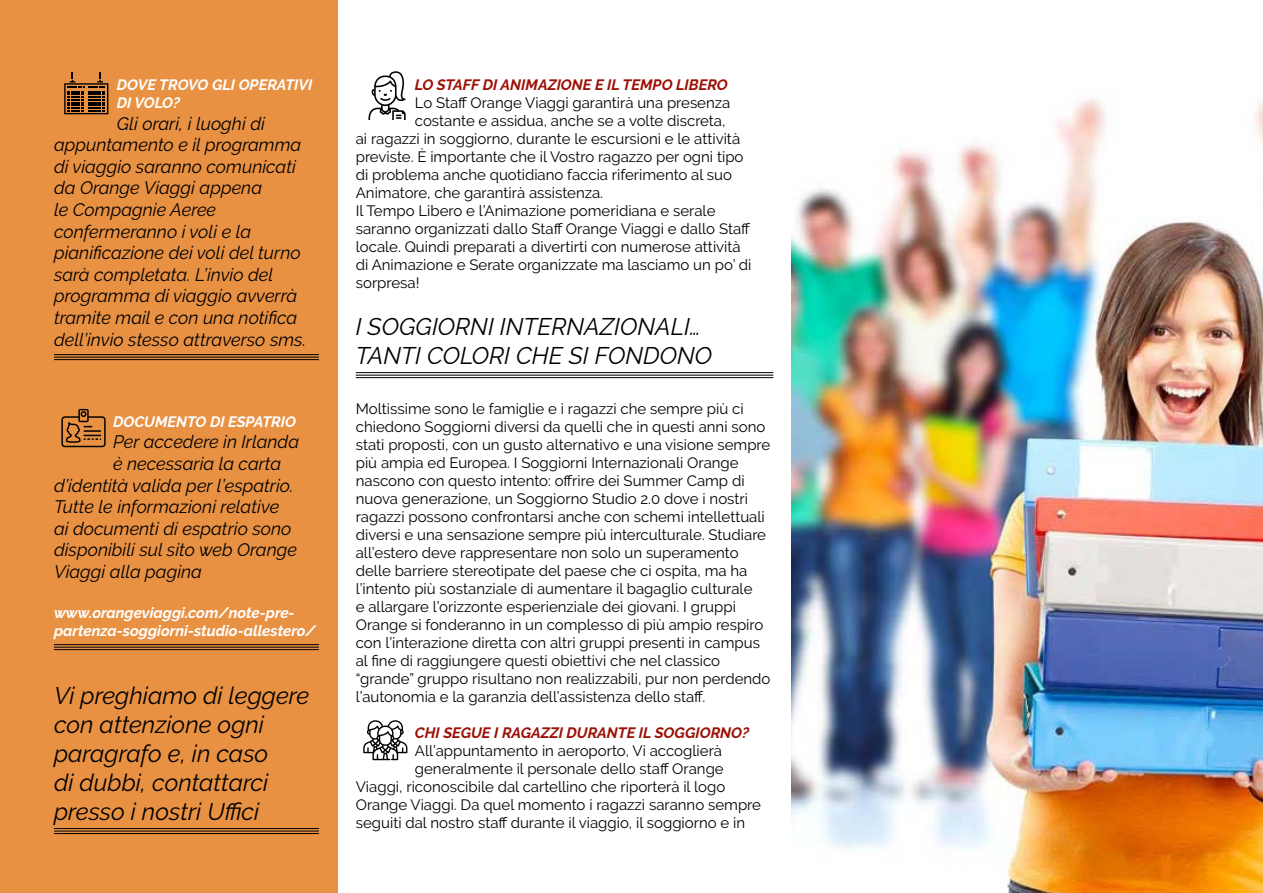
<style>
.page{position:relative;width:1263px;height:893px;background:#fff}
.page>*{position:absolute;margin:0;border:0;box-sizing:border-box;transform-origin:0 0}
.t1{font:italic 24px/28.8px "Raleway";color:#000}
.t2{font:italic 18px/21.6px "Raleway";color:#000}
.t3{font:15px/18px "Raleway";color:#000}
.t4{font:italic 700 15px/18px "Raleway";color:#fff}
.t5{font:italic 700 15px "Raleway";color:#9c1006}
</style>
<div class="page">
<hr style="left:356px;top:372px;width:417px;height:1px;background:#000">
<hr style="left:356px;top:375px;width:417px;height:1px;background:#000">
<hr style="left:356px;top:377px;width:417px;height:1px;background:#000">
<svg style="left:368px;top:71px;width:38px;height:49px"></svg>
<svg style="left:363px;top:720px;width:44px;height:40px"></svg>
<div style="left:0;top:0;width:337px;height:893px;background:#e99143"></div>
<hr style="left:54px;top:354px;width:265px;height:1px;background:#000">
<hr style="left:54px;top:357px;width:265px;height:1px;background:#000">
<hr style="left:54px;top:359px;width:265px;height:1px;background:#000">
<hr style="left:54px;top:644px;width:265px;height:1px;background:#000">
<hr style="left:54px;top:647px;width:265px;height:1px;background:#000">
<hr style="left:54px;top:649px;width:265px;height:1px;background:#000">
<hr style="left:54px;top:828px;width:265px;height:1px;background:#000">
<hr style="left:54px;top:830px;width:265px;height:1px;background:#000">
<hr style="left:54px;top:833px;width:265px;height:1px;background:#000">
<svg style="left:64px;top:72px;width:44px;height:42px"></svg>
<svg style="left:61px;top:409px;width:45px;height:38px"></svg>
<img style="left:791px;top:98px;width:472px;height:795px">
<p class="t4" style="left:117px;top:76px;width:197px">DOVE TROVO GLI OPERATIVI<br>DI VOLO?</p>
<p class="t2" style="left:54px;top:112px;width:254px;text-indent:63px">Gli orari, i luoghi di appuntamento e il programma di viaggio saranno comunicati da Orange Viaggi appena<br>le Compagnie Aeree confermeranno i voli e la pianificazione dei voli del turno sarà completata. L’invio del programma di viaggio avverrà tramite mail e con una notifica dell’invio stesso attraverso sms.</p>
<p class="t4" style="left:113px;top:412px;width:184px">DOCUMENTO DI ESPATRIO</p>
<p class="t2" style="left:113px;top:431px;width:187px">Per accedere in Irlanda</p>
<p class="t2" style="left:113px;top:453px;width:170px">è necessaria la carta</p>
<p class="t2" style="left:54px;top:474px;width:241px">d’identità valida per l’espatrio.</p>
<p class="t2" style="left:54px;top:496px;width:227px">Tutte le informazioni relative</p>
<p class="t2" style="left:54px;top:518px;width:239px">ai documenti di espatrio sono</p>
<p class="t2" style="left:54px;top:539px;width:245px">disponibili sul sito web Orange</p>
<p class="t2" style="left:54px;top:561px;width:150px">Viaggi alla pagina</p>
<p class="t4" style="left:54px;top:603px;width:263px">www.orangeviaggi.com/note-pre&shy;partenza-soggiorni-studio-allestero/</p>
<h1 class="t1" style="left:54px;top:681px;width:257px">Vi preghiamo di leggere con attenzione ogni paragrafo e, in caso<br>di dubbi, contattarci presso i nostri Uffici</h1>
<p class="t5" style="left:415px;top:76px;width:314px">LO STAFF DI ANIMAZIONE E IL TEMPO LIBERO</p>
<p class="t3" style="left:415px;top:94px;width:317px">Lo Staff Orange Viaggi garantirà una presenza</p>
<p class="t3" style="left:415px;top:112px;width:312px">costante e assidua, anche se a volte discreta,</p>
<p class="t3" style="left:356px;top:130px;width:386px">ai ragazzi in soggiorno, durante le escursioni e le attività</p>
<p class="t3" style="left:356px;top:148px;width:389px">previste. È importante che il Vostro ragazzo per ogni tipo</p>
<p class="t3" style="left:356px;top:166px;width:378px">di problema anche quotidiano faccia riferimento al suo</p>
<p class="t3" style="left:356px;top:184px;width:249px">Animatore, che garantirà assistenza.</p>
<p class="t3" style="left:356px;top:202px;width:361px">Il Tempo Libero e l’Animazione pomeridiana e serale</p>
<p class="t3" style="left:356px;top:220px;width:396px">saranno organizzati dallo Staff Orange Viaggi e dallo Staff</p>
<p class="t3" style="left:356px;top:238px;width:386px">locale. Quindi preparati a divertirti con numerose attività</p>
<p class="t3" style="left:356px;top:256px;width:397px">di Animazione e Serate organizzate ma lasciamo un po’ di</p>
<p class="t3" style="left:356px;top:274px;width:65px">sorpresa!</p>
<h1 class="t1" style="left:356px;top:312px;width:358px">I SOGGIORNI INTERNAZIONALI…<br>TANTI COLORI CHE SI FONDONO</h1>
<p class="t3" style="left:356px;top:400px;width:416px">Moltissime sono le famiglie e i ragazzi che sempre più ci chiedono Soggiorni diversi da quelli che in questi anni sono stati proposti, con un gusto alternativo e una visione sempre più ampia ed Europea. I Soggiorni Internazionali Orange nascono con questo intento: offrire dei Summer Camp di nuova generazione, un Soggiorno Studio 2.0 dove i nostri ragazzi possono confrontarsi anche con schemi intellettuali diversi e una sensazione sempre più interculturale. Studiare all’estero deve rappresentare non solo un superamento delle barriere stereotipate del paese che ci ospita, ma ha l’intento più sostanziale di aumentare il bagaglio culturale<br>e allargare l’orizzonte esperienziale dei giovani. I gruppi Orange si fonderanno in un complesso di più ampio respiro con l’interazione diretta con altri gruppi presenti in campus al fine di raggiungere questi obiettivi che nel classico “grande” gruppo risultano non realizzabili, pur non perdendo l’autonomia e la garanzia dell’assistenza dello staff.</p>
<p class="t5" style="left:415px;top:724px;width:336px">CHI SEGUE I RAGAZZI DURANTE IL SOGGIORNO?</p>
<p class="t3" style="left:415px;top:742px;width:309px">All’appuntamento in aeroporto, Vi accoglierà</p>
<p class="t3" style="left:415px;top:760px;width:310px">generalmente il personale dello staff Orange</p>
<p class="t3" style="left:356px;top:778px;width:371px">Viaggi, riconoscibile dal cartellino che riporterà il logo</p>
<p class="t3" style="left:356px;top:796px;width:407px">Orange Viaggi. Da quel momento i ragazzi saranno sempre</p>
<p class="t3" style="left:356px;top:814px;width:391px">seguiti dal nostro staff durante il viaggio, il soggiorno e in</p>
</div>
